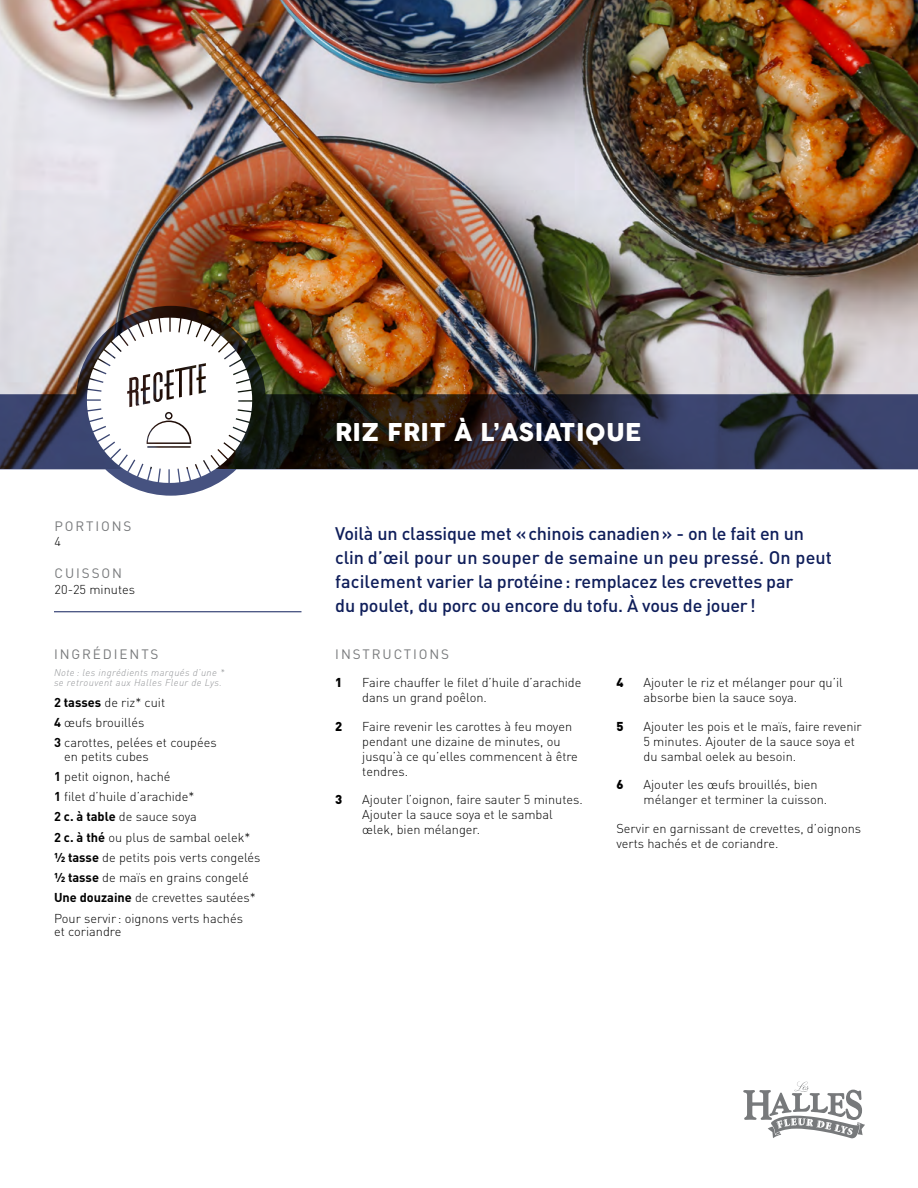
<style>
.page{position:relative;width:918px;height:1188px;background:#fff}
.page>*{position:absolute;margin:0;border:0;box-sizing:border-box;transform-origin:0 0}
.t1{font:24px "COCOGOOSE";letter-spacing:.02em;color:#fff}
.t2{font:500 18px/24px "DINOT";letter-spacing:-.01em;color:#0f1e5a}
.t3{font:13.5px "DINOT";letter-spacing:.14em;color:#77797b}
.t4{font:300 12.75px/15px "DINOT";color:#000}
.t5{font:900 12.75px "DINOT";color:#000}
.t6{font:italic 300 9.75px/10.5px "DINOT";letter-spacing:.04em;color:#939598}
.s1{font-weight:700}
</style>
<div class="page">
<img style="left:0;top:0;width:918px;height:306px">
<img style="left:0;top:306px;width:918px;height:190px">
<svg style="left:743px;top:1081px;width:122px;height:57px"></svg>
<hr style="left:54px;top:611px;width:248px;height:1px;background:#0f1e5a">
<svg style="left:87px;top:318px;width:165px;height:165px"></svg>
<p class="t3" style="left:55px;top:518px;width:78px">PORTIONS</p>
<p class="t4" style="left:55px;top:534px;width:8px">4</p>
<p class="t3" style="left:55px;top:565px;width:69px">CUISSON</p>
<p class="t4" style="left:55px;top:582px;width:82px">20-25 minutes</p>
<p class="t3" style="left:54px;top:645px;width:106px">INGRÉDIENTS</p>
<p class="t6" style="left:54px;top:667px;width:172px">Note : les ingrédients marqués d’une * se retrouvent aux Halles Fleur de Lys.</p>
<p class="t4" style="left:54px;top:692px;width:164px;line-height:20.2px"><span class="s1">2 tasses</span> de riz* cuit<br><span class="s1">4</span> œufs brouillés<br><span class="s1">3</span> carottes, pelées et coupées</p>
<p class="t4" style="left:54px;top:746px;width:208px;line-height:20.2px;text-indent:10px">en petits cubes<br><span class="s1">1</span> petit oignon, haché<br><span class="s1">1</span> filet d’huile d’arachide*<br><span class="s1">2 c. à table</span> de sauce soya<br><span class="s1">2 c. à thé</span> ou plus de sambal oelek* <span class="s1">½ tasse</span> de petits pois verts congelés <span class="s1">½ tasse</span> de maïs en grains congelé<br><span class="s1">Une douzaine</span> de crevettes sautées*<br>Pour servir : oignons verts hachés</p>
<p class="t4" style="left:54px;top:924px;width:69px">et coriandre</p>
<h1 class="t1" style="left:335px;top:414px;width:308px">RIZ FRIT À L’ASIATIQUE</h1>
<h2 class="t2" style="left:335px;top:521px;width:498px">Voilà un classique met «chinois canadien» - on le fait en un clin d’œil pour un souper de semaine un peu pressé. On peut facilement varier la protéine: remplacez les crevettes par<br>du poulet, du porc ou encore du tofu. À vous de jouer!</h2>
<p class="t3" style="left:335px;top:645px;width:115px">INSTRUCTIONS</p>
<p class="t5" style="left:335px;top:674px;width:9px">1</p>
<p class="t4" style="left:362px;top:675px;width:221px">Faire chauffer le filet d’huile d’arachide dans un grand poêlon.</p>
<p class="t5" style="left:335px;top:718px;width:9px">2</p>
<p class="t4" style="left:362px;top:718px;width:217px">Faire revenir les carottes à feu moyen pendant une dizaine de minutes, ou jusqu’à ce qu’elles commencent à être tendres.</p>
<p class="t5" style="left:335px;top:791px;width:9px">3</p>
<p class="t4" style="left:362px;top:792px;width:222px">Ajouter l’oignon, faire sauter 5 minutes.<br>Ajouter la sauce soya et le sambal œlek, bien mélanger.</p>
<p class="t5" style="left:617px;top:674px;width:9px">4</p>
<p class="t4" style="left:644px;top:675px;width:201px">Ajouter le riz et mélanger pour qu’il absorbe bien la sauce soya.</p>
<p class="t5" style="left:617px;top:718px;width:9px">5</p>
<p class="t4" style="left:644px;top:718px;width:220px">Ajouter les pois et le maïs, faire revenir<br>5 minutes. Ajouter de la sauce soya et du sambal oelek au besoin.</p>
<p class="t5" style="left:617px;top:776px;width:9px">6</p>
<p class="t4" style="left:644px;top:777px;width:185px">Ajouter les œufs brouillés, bien mélanger et terminer la cuisson.</p>
<p class="t4" style="left:617px;top:820px;width:246px">Servir en garnissant de crevettes, d’oignons verts hachés et de coriandre.</p>
</div>
